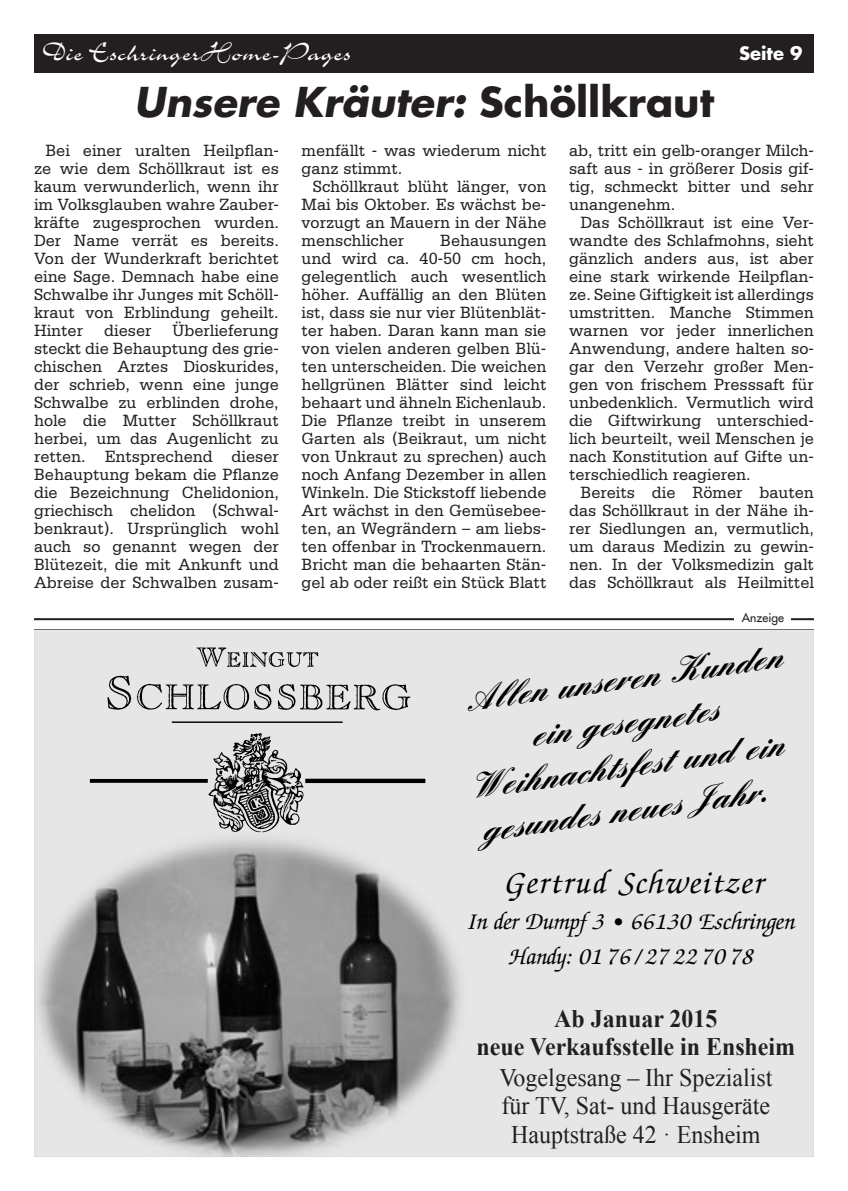
<style>
.page{position:relative;width:848px;height:1191px;background:#fff}
.page>*{position:absolute;margin:0;border:0;box-sizing:border-box;transform-origin:0 0}
.Uberschrift{font:italic 700 40px "Futura LT";color:#231f20}
.t1{font:700 36.2px "Englische Sch T";color:#000}
.t2{font:italic 500 33.2px "Zapf Chancery LT";letter-spacing:.055em;color:#000}
.t3{font:29px "Charme LT";color:#fff}
.Grundtext{font:25.2px "Times New Roman";color:#231f20;scale:.95 1}
.Grundtext-2{font:700 25.2px "Times New Roman";color:#231f20;scale:.95 1}
.t4{font:italic 24.4px/34.6px "Zapf Chancery LT";color:#000;text-align:center}
.t5{font:700 18px "Futura LT";color:#fff}
.Grundtext-3{font:17.2px/18px "Serifa LT";color:#231f20;text-align:justify;scale:.95 1}
.t6{font:12px "Futura LT";color:#231f20}
.s1{font-style:normal}
</style>
<div class="page">
<div style="left:34px;top:34px;width:780px;height:38px;background:#231f20"></div>
<hr style="left:34px;top:618px;width:780px;height:2px;background:#231f20">
<div style="left:734px;top:612px;width:57px;height:14px;background:#fff"></div>
<svg style="left:34px;top:629px;width:780px;height:528px;background:#c5c5c5"></svg>
<img style="left:87px;top:643px;width:341px;height:191px">
<p class="t3" style="left:43px;top:38px;width:310px">Die EschringerHome-Pages</p>
<p class="t5" style="left:739px;top:42px;width:65px">Seite 9</p>
<p class="Uberschrift" style="left:134px;top:75px;width:581px">Unsere Kräuter: <span class="s1">Schöllkraut</span></p>
<p class="Grundtext-3" style="left:34px;top:141px;width:259px;text-indent:11px">Bei einer uralten Heilpflan&shy;ze wie dem Schöllkraut ist es kaum verwunderlich, wenn ihr im Volksglauben wahre Zauber&shy;kräfte zugesprochen wurden.<br>Der Name verrät es bereits.<br>Von der Wunderkraft berichtet eine Sage. Demnach habe eine Schwalbe ihr Junges mit Schöll&shy;kraut von Erblindung geheilt.<br>Hinter dieser Überlieferung steckt die Behauptung des grie&shy;chischen Arztes Dioskurides, der schrieb, wenn eine junge Schwalbe zu erblinden drohe, hole die Mutter Schöllkraut herbei, um das Augenlicht zu retten. Entsprechend dieser Behauptung bekam die Pflanze die Bezeichnung Chelidonion, griechisch chelidon (Schwal&shy;benkraut). Ursprünglich wohl auch so genannt wegen der Blütezeit, die mit Ankunft und Abreise der Schwalben zusam-</p>
<p class="Grundtext-3" style="left:301px;top:141px;width:259px">menfällt - was wiederum nicht ganz stimmt.</p>
<p class="Grundtext-3" style="left:301px;top:177px;width:259px;text-indent:11px">Schöllkraut blüht länger, von Mai bis Oktober. Es wächst be&shy;vorzugt an Mauern in der Nähe menschlicher</p>
<p class="Grundtext-3" style="left:301px;top:231px;width:259px;text-indent:138px">Behausungen und wird ca. 40-50 cm hoch, gelegentlich auch wesentlich höher. Auffällig an den Blüten ist, dass sie nur vier Blütenblät&shy;ter haben. Daran kann man sie von vielen anderen gelben Blü&shy;ten unterscheiden. Die weichen hellgrünen Blätter sind leicht behaart und ähneln Eichenlaub.<br>Die Pflanze treibt in unserem Garten als (Beikraut, um nicht von Unkraut zu sprechen) auch noch Anfang Dezember in allen Winkeln. Die Stickstoff liebende Art wächst in den Gemüsebee&shy;ten, an Wegrändern – am liebs&shy;ten offenbar in Trockenmauern.<br>Bricht man die behaarten Stän&shy;gel ab oder reißt ein Stück Blatt</p>
<p class="Grundtext-3" style="left:569px;top:141px;width:259px">ab, tritt ein gelb-oranger Milch&shy;saft aus - in größerer Dosis gif&shy;tig, schmeckt bitter und sehr unangenehm.</p>
<p class="Grundtext-3" style="left:569px;top:214px;width:259px;text-indent:11px">Das Schöllkraut ist eine Ver&shy;wandte des Schlafmohns, sieht gänzlich anders aus, ist aber eine stark wirkende Heilpflan&shy;ze. Seine Giftigkeit ist allerdings umstritten. Manche Stimmen warnen vor jeder innerlichen Anwendung, andere halten so&shy;gar den Verzehr großer Men&shy;gen von frischem Presssaft für unbedenklich. Vermutlich wird die Giftwirkung unterschied&shy;lich beurteilt, weil Menschen je nach Konstitution auf Gifte un&shy;terschiedlich reagieren.</p>
<p class="Grundtext-3" style="left:569px;top:484px;width:259px;text-indent:11px">Bereits die Römer bauten das Schöllkraut in der Nähe ih&shy;rer Siedlungen an, vermutlich, um daraus Medizin zu gewin&shy;nen. In der Volksmedizin galt das Schöllkraut als Heilmittel</p>
<p class="t6" style="left:741px;top:610px;width:44px">Anzeige</p>
<p class="t1" style="left:464px;top:680px;width:319px;rotate:-8deg">Allen unseren Kunden</p>
<p class="t1" style="left:528px;top:715px;width:191px;rotate:-8deg">ein gesegnetes</p>
<p class="t1" style="left:463px;top:768px;width:322px;rotate:-8deg">Weihnachtsfest und ein</p>
<p class="t1" style="left:478px;top:810px;width:291px;rotate:-8deg">gesundes neues Jahr.</p>
<p class="t2" style="left:502px;top:865px;width:262px">Gertrud Schweitzer</p>
<p class="t4" style="left:469px;top:905px;width:328px">In der Dumpf 3 • 66130 Eschringen<br>Handy: 01 76 / 27 22 70 78</p>
<p class="Grundtext-2" style="left:554px;top:1000px;width:173px">Ab Januar 2015</p>
<p class="Grundtext-2" style="left:476px;top:1028px;width:337px">neue Verkaufsstelle in Ensheim</p>
<p class="Grundtext" style="left:499px;top:1059px;width:289px">Vogelgesang – Ihr Spezialist</p>
<p class="Grundtext" style="left:501px;top:1088px;width:284px">für TV, Sat- und Hausgeräte</p>
<p class="Grundtext" style="left:511px;top:1116px;width:264px">Hauptstraße 42 · Ensheim</p>
</div>
